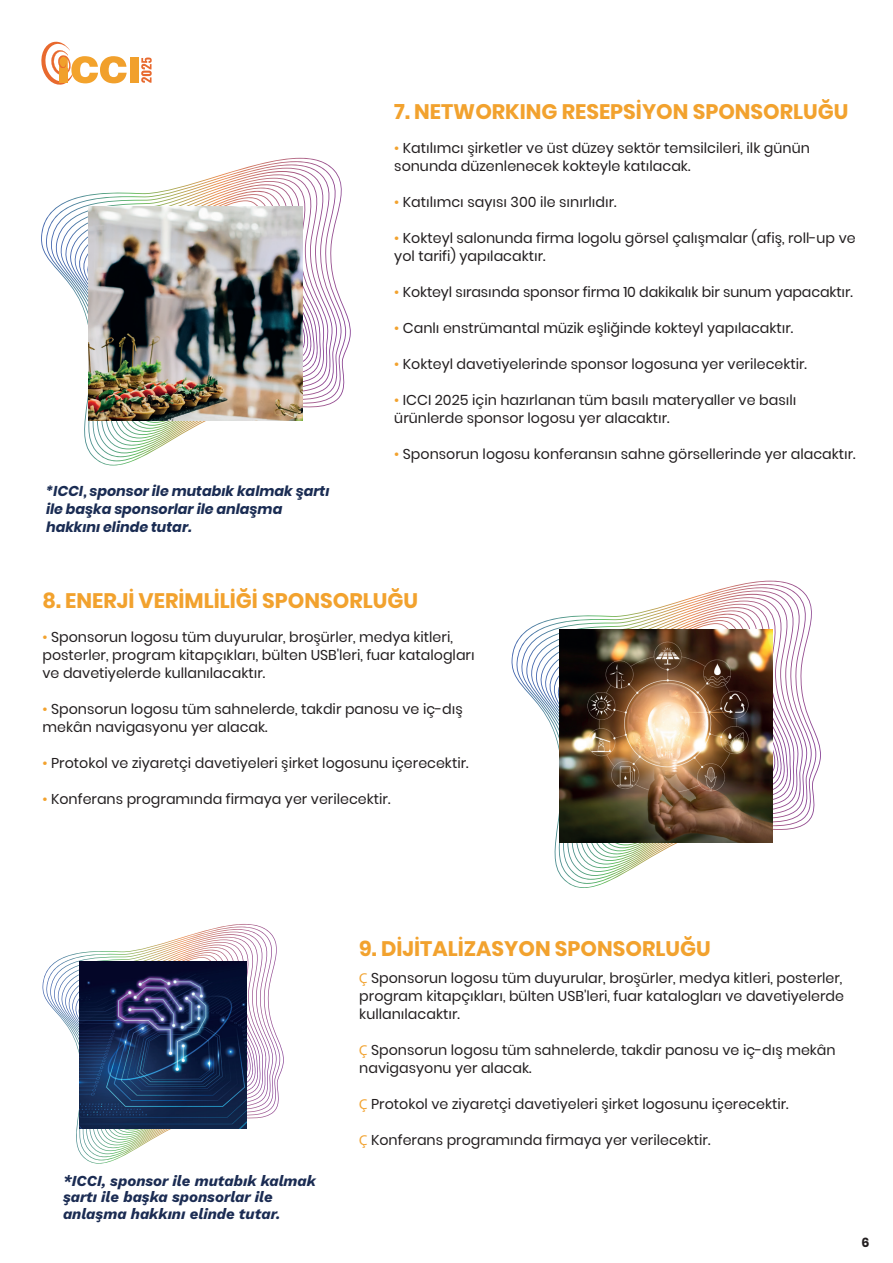
<style>
.page{position:relative;width:893px;height:1263px;background:#fff}
.page>*{position:absolute;margin:0;border:0;box-sizing:border-box;transform-origin:0 0}
.t1{font:700 21px "Poppins";color:#f2a22e}
.t2{font:italic 700 15px/16.5px "Work Sans";color:#1b2c53}
.t3{font:14.25px/18px "Poppins";color:#231f20}
.t4{font:italic 700 14.25px/18px "Poppins";color:#1a2c53}
.t5{font:700 12.75px "Poppins";color:#231f20}
.s1{color:#f2a22e}
</style>
<div class="page">
<svg style="left:41px;top:157px;width:310px;height:309px"></svg>
<img style="left:89px;top:206px;width:213px;height:214px">
<svg style="left:511px;top:580px;width:310px;height:308px"></svg>
<img style="left:559px;top:629px;width:214px;height:214px">
<svg style="left:42px;top:924px;width:242px;height:240px"></svg>
<img style="left:80px;top:962px;width:166px;height:166px">
<svg style="left:41px;top:41px;width:86px;height:44px"></svg>
<div style="left:131px;top:57px;width:8px;height:26px;background:#f1a02c"></div>
<div style="left:59px;top:69px;width:9px;height:14px;background:#f1a02c"></div>
<svg style="left:141px;top:58px;width:11px;height:25px"></svg>
<p class="t4" style="left:46px;top:482px;width:285px">*ICCI, sponsor ile mutabık kalmak şartı ile başka sponsorlar ile anlaşma hakkını elinde tutar.</p>
<h1 class="t1" style="left:394px;top:100px;width:456px">7. NETWORKING RESEPSİYON SPONSORLUĞU</h1>
<p class="t3" style="left:394px;top:139px;width:417px"><span class="s1">•</span> Katılımcı şirketler ve üst düzey sektör temsilcileri, ilk günün sonunda düzenlenecek kokteyle katılacak.</p>
<p class="t3" style="left:394px;top:193px;width:224px"><span class="s1">•</span> Katılımcı sayısı 300 ile sınırlıdır.</p>
<p class="t3" style="left:394px;top:229px;width:463px"><span class="s1">•</span> Kokteyl salonunda firma logolu görsel çalışmalar (afiş, roll-up ve yol tarifi) yapılacaktır.</p>
<p class="t3" style="left:394px;top:283px;width:460px"><span class="s1">•</span> Kokteyl sırasında sponsor firma 10 dakikalık bir sunum yapacaktır.</p>
<p class="t3" style="left:394px;top:319px;width:401px"><span class="s1">•</span> Canlı enstrümantal müzik eşliğinde kokteyl yapılacaktır.</p>
<p class="t3" style="left:394px;top:355px;width:414px"><span class="s1">•</span> Kokteyl davetiyelerinde sponsor logosuna yer verilecektir.</p>
<p class="t3" style="left:394px;top:391px;width:404px"><span class="s1">•</span> ICCI 2025 için hazırlanan tüm basılı materyaller ve basılı ürünlerde sponsor logosu yer alacaktır.</p>
<p class="t3" style="left:394px;top:445px;width:463px"><span class="s1">•</span> Sponsorun logosu konferansın sahne görsellerinde yer alacaktır.</p>
<h1 class="t1" style="left:43px;top:589px;width:377px">8. ENERJİ VERİMLİLİĞİ SPONSORLUĞU</h1>
<p class="t3" style="left:43px;top:628px;width:434px"><span class="s1">•</span> Sponsorun logosu tüm duyurular, broşürler, medya kitleri, posterler, program kitapçıkları, bülten USB'leri, fuar katalogları ve davetiyelerde kullanılacaktır.</p>
<p class="t3" style="left:43px;top:700px;width:422px"><span class="s1">•</span> Sponsorun logosu tüm sahnelerde, takdir panosu ve iç-dış mekân navigasyonu yer alacak.</p>
<p class="t3" style="left:43px;top:754px;width:428px"><span class="s1">•</span> Protokol ve ziyaretçi davetiyeleri şirket logosunu içerecektir.</p>
<p class="t3" style="left:43px;top:790px;width:349px"><span class="s1">•</span> Konferans programında firmaya yer verilecektir.</p>
<h1 class="t1" style="left:359px;top:936px;width:353px">9. DİJİTALİZASYON SPONSORLUĞU</h1>
<p class="t2" style="left:63px;top:1171px;width:255px">*ICCI, sponsor ile mutabık kalmak şartı ile başka sponsorlar ile anlaşma hakkını elinde tutar.</p>
<p class="t3" style="left:359px;top:969px;width:486px;text-align:justify;text-indent:12px">Sponsorun logosu tüm duyurular, broşürler, medya kitleri, posterler, program kitapçıkları, bülten USB'leri, fuar katalogları ve davetiyelerde kullanılacaktır.</p>
<p class="t3" style="left:359px;top:1041px;width:478px;text-indent:12px">Sponsorun logosu tüm sahnelerde, takdir panosu ve iç-dış mekân navigasyonu yer alacak.</p>
<p class="t3" style="left:371px;top:1095px;width:419px">Protokol ve ziyaretçi davetiyeleri şirket logosunu içerecektir.</p>
<p class="t3" style="left:371px;top:1131px;width:341px">Konferans programında firmaya yer verilecektir.</p>
<p class="t5" style="left:861px;top:1235px;width:10px">6</p>
</div>
